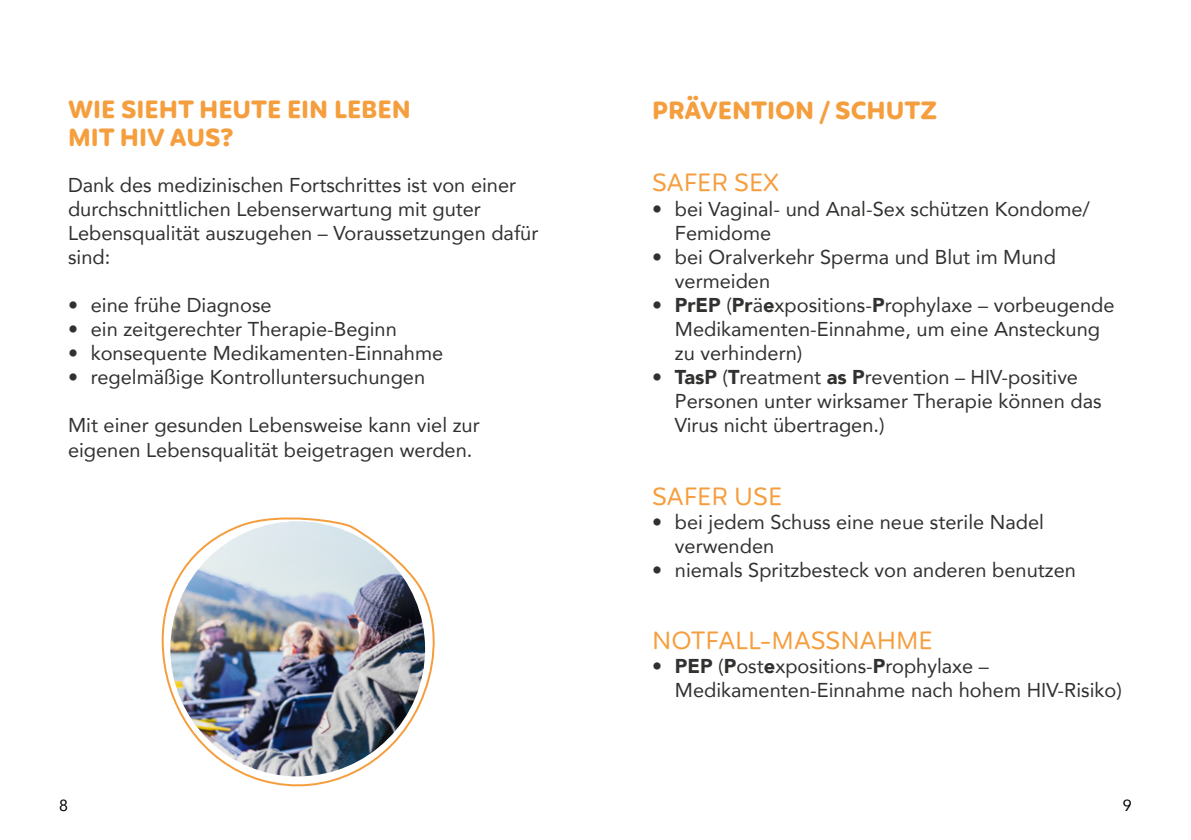
<style>
.page{position:relative;width:1191px;height:840px;background:#fff}
.page>*{position:absolute;margin:0;border:0;box-sizing:border-box;transform-origin:0 0}
.t1{font:700 24px/28px "Mohr Rounded";color:#f59e3e}
.t2{font:24px "Mohr Rounded";color:#f59e3e}
.t3{font:20px/24px "Avenir";color:#313130}
.t4{font:16px "Avenir";color:#000}
.s1{font-weight:900}
</style>
<div class="page">
<img style="left:161px;top:517px;width:274px;height:270px">
<p class="t1" style="left:68px;top:96px;width:344px">WIE SIEHT HEUTE EIN LEBEN<br>MIT HIV AUS?</p>
<p class="t3" style="left:68px;top:172px;width:472px">Dank des medizinischen Fortschrittes ist von einer durchschnittlichen Lebenserwartung mit guter Lebensqualität auszugehen – Voraussetzungen dafür sind:</p>
<p class="t3" style="left:68px;top:292px;width:205px">• eine frühe Diagnose</p>
<p class="t3" style="left:68px;top:316px;width:330px">• ein zeitgerechter Therapie-Beginn</p>
<p class="t3" style="left:68px;top:340px;width:377px">• konsequente Medikamenten-Einnahme</p>
<p class="t3" style="left:68px;top:364px;width:358px">• regelmäßige Kontrolluntersuchungen</p>
<p class="t3" style="left:68px;top:412px;width:413px">Mit einer gesunden Lebensweise kann viel zur eigenen Lebensqualität beigetragen werden.</p>
<p class="t1" style="left:652px;top:96px;width:286px">PRÄVENTION / SCHUTZ</p>
<p class="t2" style="left:652px;top:168px;width:128px">SAFER SEX</p>
<p class="t3" style="left:675px;top:196px;width:416px;text-indent:-23px">• bei Vaginal- und Anal-Sex schützen Kondome/<br>Femidome</p>
<p class="t3" style="left:675px;top:244px;width:382px;text-indent:-23px">• bei Oralverkehr Sperma und Blut im Mund vermeiden</p>
<p class="t3" style="left:675px;top:292px;width:441px;text-indent:-23px"><span class="s1">• PrEP</span> (<span class="s1">Pr</span>ä<span class="s1">e</span>xpositions-<span class="s1">P</span>rophylaxe – vorbeugende<br>Medikamenten-Einnahme, um eine Ansteckung zu verhindern)</p>
<p class="t3" style="left:675px;top:364px;width:428px;text-indent:-23px"><span class="s1">• TasP</span> (<span class="s1">T</span>reatment <span class="s1">as P</span>revention – HIV-positive<br>Personen unter wirksamer Therapie können das<br>Virus nicht übertragen.)</p>
<p class="t2" style="left:652px;top:482px;width:131px">SAFER USE</p>
<p class="t3" style="left:675px;top:508px;width:370px;text-indent:-23px">• bei jedem Schuss eine neue sterile Nadel verwenden</p>
<p class="t3" style="left:652px;top:556px;width:425px">• niemals Spritzbesteck von anderen benutzen</p>
<p class="t2" style="left:652px;top:626px;width:282px">NOTFALL-MASSNAHME</p>
<p class="t3" style="left:675px;top:652px;width:448px;text-indent:-23px"><span class="s1">• PEP</span> (<span class="s1">P</span>ost<span class="s1">e</span>xpositions-<span class="s1">P</span>rophylaxe –<br>Medikamenten-Einnahme nach hohem HIV-Risiko)</p>
<p class="t4" style="left:59px;top:791px;width:10px">8</p>
<p class="t4" style="left:1123px;top:791px;width:10px">9</p>
</div>
